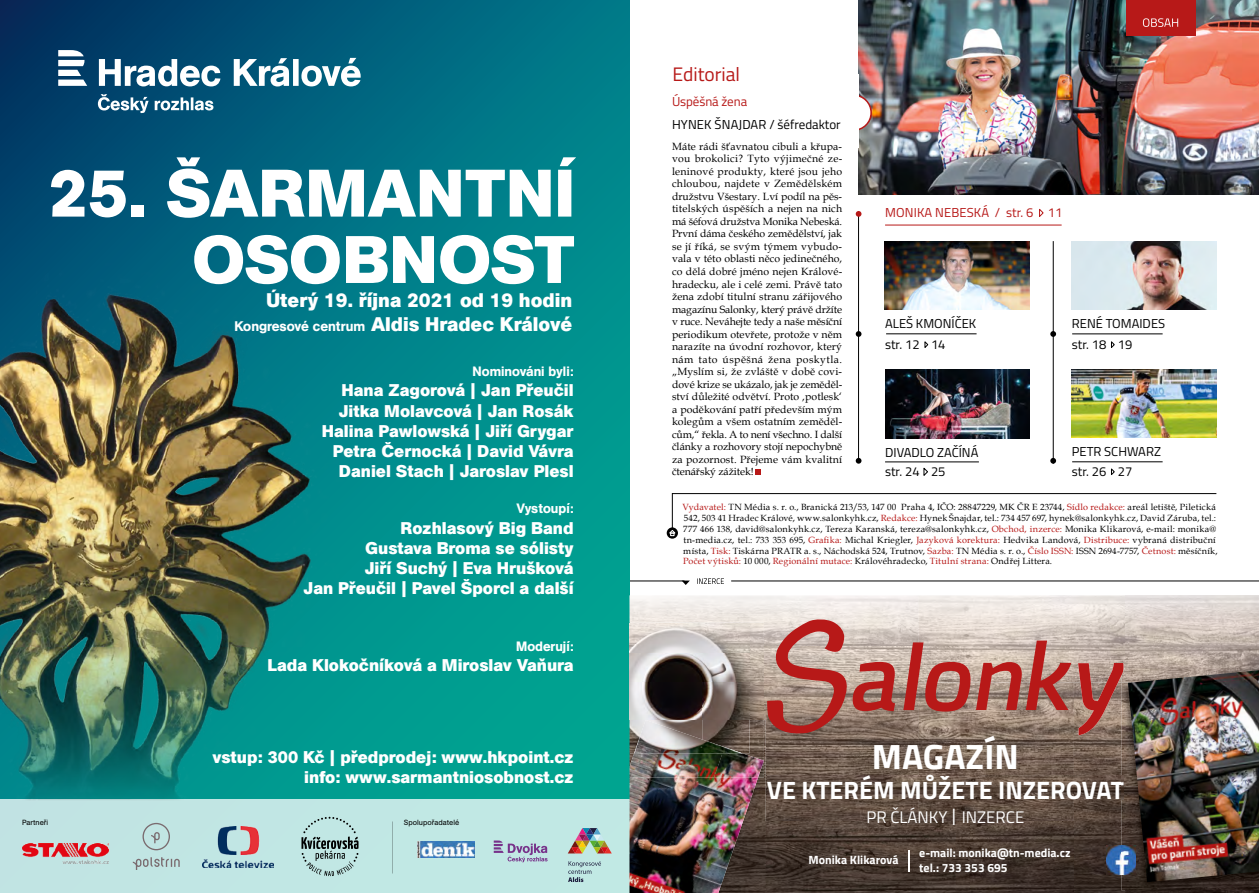
<style>
.page{position:relative;width:1259px;height:893px;background:#fff}
.page>*{position:absolute;margin:0;border:0;box-sizing:border-box;transform-origin:0 0}
.t1{font:700 66.45px "AG Book Pro";color:#fff}
.t2{font:700 66.45px "AG Book Pro";letter-spacing:-.02em;color:#fff}
.t3{font:700 35.25px "Titillium Web";color:#fff}
.t4{font:700 25.2px "Titillium Web";color:#fff}
.t5{font:700 19.5px/23.4px "AG Book Pro";color:#fff;text-align:right}
.t6{font:19.5px "Titillium Web";color:#b71918}
.t7{font:700 16.8px/20.2px "AG Book Pro";color:#fff;text-align:right}
.t8{font:16.8px "Titillium Web";color:#fff}
.t9{font:500 13.5px "AG Book Pro";color:#fff}
.t10{font:12.9px "Titillium Web";color:#000}
.t11{font:12.9px "Titillium Web";color:#b71918}
.t12{font:700 12px/14.4px "Titillium Web";color:#fff}
.t13{font:10.5px/12.6px "Book Antiqua";letter-spacing:.01em;color:#000;text-align:justify}
.t14{font:9px/10.8px "Book Antiqua";letter-spacing:.02em;color:#000}
.t15{font:7.35px "AG Book Pro";color:#000}
.s1{font-weight:500;font-size:13.8px}
.s2{color:#b71918}
.s3{font-weight:300;font-size:23.4px}
</style>
<div class="page">
<img style="left:859px;top:0;width:400px;height:194px">
<hr style="left:672px;top:493px;width:544px;height:1px;background:#000">
<hr style="left:672px;top:493px;width:1px;height:41px;background:#000">
<div style="left:836px;top:95px;width:35px;height:35px;background:#fff;border-radius:50%"></div>
<div style="left:835px;top:94px;width:37px;height:37px;border:2px solid #b71918;border-radius:50%"></div>
<svg style="left:666px;top:527px;width:12px;height:12px"></svg>
<svg style="left:668px;top:530px;width:8px;height:6px"></svg>
<hr style="left:858px;top:212px;width:1px;height:248px;background:#000">
<svg style="left:855px;top:211px;width:6px;height:6px"></svg>
<div style="left:824px;top:74px;width:35px;height:74px;background:#fff"></div>
<svg style="left:755px;top:469px;width:6px;height:6px"></svg>
<svg style="left:855px;top:331px;width:6px;height:6px"></svg>
<svg style="left:855px;top:458px;width:6px;height:6px"></svg>
<img style="left:1071px;top:241px;width:145px;height:68px">
<img style="left:885px;top:241px;width:144px;height:68px">
<img style="left:1071px;top:369px;width:145px;height:68px">
<hr style="left:1053px;top:241px;width:1px;height:223px;background:#000">
<hr style="left:885px;top:225px;width:176px;height:1px;background:#b71918">
<hr style="left:886px;top:333px;width:90px;height:1px;background:#000">
<svg style="left:924px;top:341px;width:4px;height:7px"></svg>
<hr style="left:1072px;top:333px;width:90px;height:1px;background:#000">
<hr style="left:885px;top:461px;width:94px;height:1px;background:#000">
<hr style="left:1072px;top:461px;width:90px;height:1px;background:#000">
<svg style="left:1039px;top:208px;width:5px;height:9px"></svg>
<svg style="left:1111px;top:341px;width:4px;height:7px"></svg>
<svg style="left:923px;top:467px;width:5px;height:9px"></svg>
<svg style="left:1111px;top:468px;width:4px;height:7px"></svg>
<svg style="left:1050px;top:331px;width:6px;height:6px"></svg>
<svg style="left:1050px;top:458px;width:6px;height:6px"></svg>
<div style="left:1126px;top:0;width:69px;height:35px;background:#b71918"></div>
<svg style="left:1143px;top:18px;width:35px;height:9px"></svg>
<img style="left:885px;top:370px;width:144px;height:68px">
<svg style="left:697px;top:578px;width:27px;height:6px"></svg>
<svg style="left:683px;top:581px;width:7px;height:4px"></svg>
<hr style="left:629px;top:581px;width:55px;height:1px;background:#000">
<hr style="left:731px;top:581px;width:528px;height:1px;background:#000">
<svg style="left:0;top:0;width:629px;height:799px;background:#007b85"></svg>
<svg style="left:58px;top:50px;width:29px;height:36px"></svg>
<svg style="left:99px;top:58px;width:262px;height:28px"></svg>
<svg style="left:98px;top:94px;width:115px;height:19px"></svg>
<div style="left:0;top:799px;width:629px;height:94px;background:#c1e8e4"></div>
<svg style="left:494px;top:840px;width:53px;height:22px"></svg>
<img style="left:23px;top:844px;width:85px;height:19px">
<svg style="left:142px;top:837px;width:28px;height:13px"></svg>
<svg style="left:133px;top:857px;width:47px;height:13px"></svg>
<svg style="left:301px;top:837px;width:57px;height:39px"></svg>
<img style="left:417px;top:841px;width:57px;height:17px">
<svg style="left:568px;top:828px;width:44px;height:25px"></svg>
<svg style="left:568px;top:861px;width:33px;height:21px"></svg>
<img style="left:0;top:263px;width:371px;height:574px">
<img style="left:203px;top:827px;width:71px;height:41px">
<img style="left:629px;top:595px;width:289px;height:51px">
<img style="left:918px;top:595px;width:207px;height:87px">
<img style="left:1125px;top:595px;width:134px;height:73px">
<img style="left:764px;top:646px;width:154px;height:175px">
<img style="left:918px;top:682px;width:155px;height:139px">
<img style="left:1073px;top:682px;width:52px;height:211px">
<img style="left:765px;top:821px;width:309px;height:72px">
<img style="left:1125px;top:890px;width:134px;height:3px">
<img style="left:767px;top:775px;width:354px;height:25px">
<img style="left:758px;top:720px;width:7px;height:173px">
<img style="left:629px;top:777px;width:129px;height:116px">
<svg style="left:903px;top:641px;width:168px;height:71px;background:#ba766d"></svg>
<svg style="left:767px;top:618px;width:128px;height:117px;background:#b77e75"></svg>
<img style="left:629px;top:622px;width:135px;height:60px">
<img style="left:749px;top:682px;width:15px;height:38px">
<img style="left:749px;top:720px;width:15px;height:33px">
<img style="left:629px;top:753px;width:85px;height:24px">
<img style="left:714px;top:753px;width:50px;height:24px">
<img style="left:629px;top:624px;width:120px;height:129px">
<img style="left:634px;top:720px;width:109px;height:33px">
<svg style="left:908px;top:851px;width:1px;height:21px"></svg>
<img style="left:1107px;top:845px;width:14px;height:29px">
<img style="left:1121px;top:668px;width:138px;height:222px">
<svg style="left:1078px;top:663px;width:46px;height:72px;background:#a96057"></svg>
<img style="left:1121px;top:775px;width:2px;height:25px">
<img style="left:1128px;top:670px;width:131px;height:212px">
<h1 class="t1" style="left:48px;top:150px;width:528px">25. ŠARMANTNÍ</h1>
<h1 class="t2" style="left:192px;top:217px;width:385px">OSOBNOST</h1>
<h3 class="t5" style="left:234px;top:288px;width:339px">Úterý 19. října 2021 od 19 hodin<br><span class="s1">Kongresové centrum</span> Aldis Hradec Králové</h3>
<p class="t9" style="left:472px;top:363px;width:103px">Nominováni byli:</p>
<h3 class="t7" style="left:322px;top:380px;width:253px">Hana Zagorová | Jan Přeučil<br>Jitka Molavcová | Jan Rosák<br>Halina Pawlowská | Jiří Grygar<br>Petra Černocká | David Vávra<br>Daniel Stach | Jaroslav Plesl</h3>
<p class="t9" style="left:516px;top:500px;width:59px">Vystoupí:</p>
<h3 class="t7" style="left:304px;top:517px;width:271px">Rozhlasový Big Band<br>Gustava Broma se sólisty<br>Jiří Suchý | Eva Hrušková<br>Jan Přeučil | Pavel Šporcl a další</h3>
<p class="t9" style="left:516px;top:637px;width:59px">Moderují:</p>
<h3 class="t7" style="left:267px;top:655px;width:308px">Lada Klokočníková a Miroslav Vaňura</h3>
<h3 class="t7" style="left:212px;top:747px;width:363px">vstup: 300 Kč | předprodej: www.hkpoint.cz info: www.sarmantniosobnost.cz</h3>
<p class="t15" style="left:22px;top:818px;width:28px">Partneři</p>
<p class="t15" style="left:404px;top:818px;width:57px">Spolupořadatelé</p>
<h3 class="t6" style="left:672px;top:60px;width:69px">Editorial</h3>
<p class="t11" style="left:672px;top:92px;width:77px">Úspěšná žena</p>
<p class="t10" style="left:672px;top:116px;width:170px">HYNEK ŠNAJDAR / šéfredaktor</p>
<p class="t13" style="left:672px;top:140px;width:172px">Máte rádi šťavnatou cibuli a křupa&shy;vou brokolici? Tyto výjimečné ze&shy;leninové produkty, které jsou jeho chloubou, najdete v Zemědělském družstvu Všestary. Lví podíl na pěs&shy;titelských úspěších a nejen na nich má šéfová družstva Monika Nebeská.<br>První dáma českého zemědělství, jak se jí říká, se svým týmem vybudo&shy;vala v této oblasti něco jedinečného, co dělá dobré jméno nejen Králové&shy;hradecku, ale i celé zemi. Právě tato žena zdobí titulní stranu zářijového magazínu Salonky, který právě držíte v ruce. Neváhejte tedy a naše měsíční periodikum otevřete, protože v něm narazíte na úvodní rozhovor, který nám tato úspěšná žena poskytla. „Myslím si, že zvláště v době covi&shy;dové krize se ukázalo, jak je zeměděl&shy;ství důležité odvětví. Proto ‚potlesk‘ a poděkování patří především mým kolegům a všem ostatním zeměděl&shy;cům,“ řekla. A to není všechno. I další články a rozhovory stojí nepochybně za pozornost. Přejeme vám kvalitní čtenářský zážitek!</p>
<p class="t11" style="left:885px;top:203px;width:179px">MONIKA NEBESKÁ / str. 6 11</p>
<p class="t10" style="left:885px;top:314px;width:93px">ALEŠ KMONÍČEK</p>
<p class="t10" style="left:885px;top:335px;width:62px">str. 12 14</p>
<p class="t10" style="left:1072px;top:314px;width:95px">RENÉ TOMAIDES</p>
<p class="t10" style="left:1072px;top:335px;width:62px">str. 18 19</p>
<p class="t10" style="left:885px;top:443px;width:95px">DIVADLO ZAČÍNÁ</p>
<p class="t10" style="left:1072px;top:442px;width:91px">PETR SCHWARZ</p>
<p class="t10" style="left:885px;top:462px;width:62px">str. 24 25</p>
<p class="t10" style="left:1072px;top:462px;width:62px">str. 26 27</p>
<p class="t14" style="left:682px;top:502px;width:536px"><span class="s2">Vydavatel:</span> TN Média s. r. o., Branická 213/53, 147 00 Praha 4, IČO: 28847229, MK ČR E 23744, <span class="s2">Sídlo redakce:</span> areál letiště, Piletická 542, 503 41 Hradec Králové, www.salonkyhk.cz, <span class="s2">Redakce:</span> Hynek Šnajdar, tel.: 734 457 697, hynek@salonkyhk.cz, David Záruba, tel.:<br>777 466 138, david@salonkyhk.cz, Tereza Karanská, tereza@salonkyhk.cz, <span class="s2">Obchod, inzerce:</span> Monika Klikarová, e-mail: monika@ tn-media.cz, tel.: 733 353 695, <span class="s2">Grafika:</span> Michal Kriegler, <span class="s2">Jazyková korektura:</span> Hedvika Landová, <span class="s2">Distribuce:</span> vybraná distribuční místa, <span class="s2">Tisk:</span> Tiskárna PRATR a. s., Náchodská 524, Trutnov, <span class="s2">Sazba:</span> TN Média s. r. o., <span class="s2">Číslo ISSN:</span> ISSN 2694-7757, <span class="s2">Četnost:</span> měsíčník, <span class="s2">Počet výtisků:</span> 10 000, <span class="s2">Regionální mutace:</span> Královéhradecko, <span class="s2">Titulní strana:</span> Ondřej Littera.</p>
<h2 class="t3" style="left:872px;top:730px;width:148px">MAGAZÍN</h2>
<h3 class="t4" style="left:767px;top:771px;width:358px">VE KTERÉM MŮŽETE INZEROVAT</h3>
<h3 class="t8" style="left:866px;top:805px;width:159px">PR ČLÁNKY <span class="s3">I</span> INZERCE</h3>
<p class="t12" style="left:808px;top:852px;width:91px">Monika Klikarová</p>
<p class="t12" style="left:919px;top:845px;width:153px">e-mail: monika@tn-media.cz tel.: 733 353 695</p>
</div>
